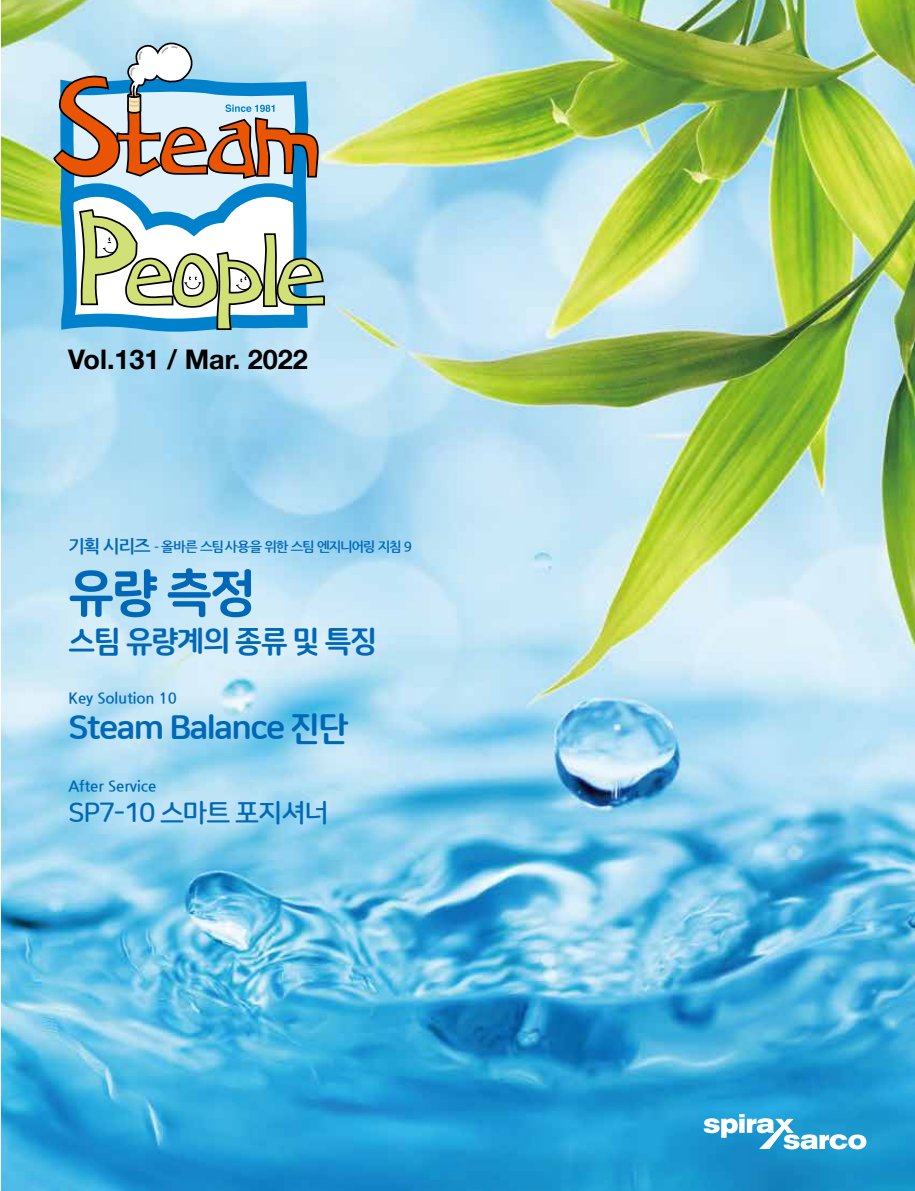
<style>
.page{position:relative;width:915px;height:1191px;background:#fff}
.page>*{position:absolute;margin:0;border:0;box-sizing:border-box;transform-origin:0 0}
.t1{font:51px "Nanum Square Round EB";color:#0068b7}
.t2{font:33px "Nanum Square Round EB";letter-spacing:-.05em;color:#0068b7}
.t3{font:30px "Nanum Square Round EB";letter-spacing:-.05em;color:#0068b7}
.t4{font:700 27px "Helvetica 75";color:#000}
.t5{font:27px "Nanum Square Round B";letter-spacing:-.05em;color:#0068b7}
.t6{font:700 15px "Nanum Gothic";color:#0068b7}
.t7{font:700 13.5px "Nanum Gothic";letter-spacing:-.09em;color:#0068b7}
.s1{font-size:18px}
</style>
<div class="page">
<img style="left:1px;top:0;width:913px;height:1191px">
<svg style="left:53px;top:331px;width:261px;height:860px;background:#89cdec"></svg>
<svg style="left:53px;top:0;width:262px;height:35px;background:#cae7ee"></svg>
<svg style="left:52px;top:35px;width:274px;height:296px"></svg>
<svg style="left:703px;top:1114px;width:163px;height:35px"></svg>
<h3 class="t4" style="left:68px;top:342px;width:241px">Vol.131 / Mar. 2022</h3>
<p class="t7" style="left:68px;top:540px;width:345px"><span class="s1">기획 시리즈</span> - 올바른 스팀 사용을 위한 스팀 엔지니어링 지침 9</p>
<h1 class="t1" style="left:68px;top:563px;width:190px">유량 측정</h1>
<h3 class="t3" style="left:68px;top:624px;width:311px">스팀 유량계의 종류 및 특징</h3>
<p class="t6" style="left:68px;top:691px;width:110px">Key Solution 10</p>
<h2 class="t2" style="left:68px;top:709px;width:282px">Steam Balance 진단</h2>
<p class="t6" style="left:68px;top:779px;width:89px">After Service</p>
<h3 class="t5" style="left:68px;top:798px;width:262px">SP7-10 스마트 포지셔너</h3>
</div>
